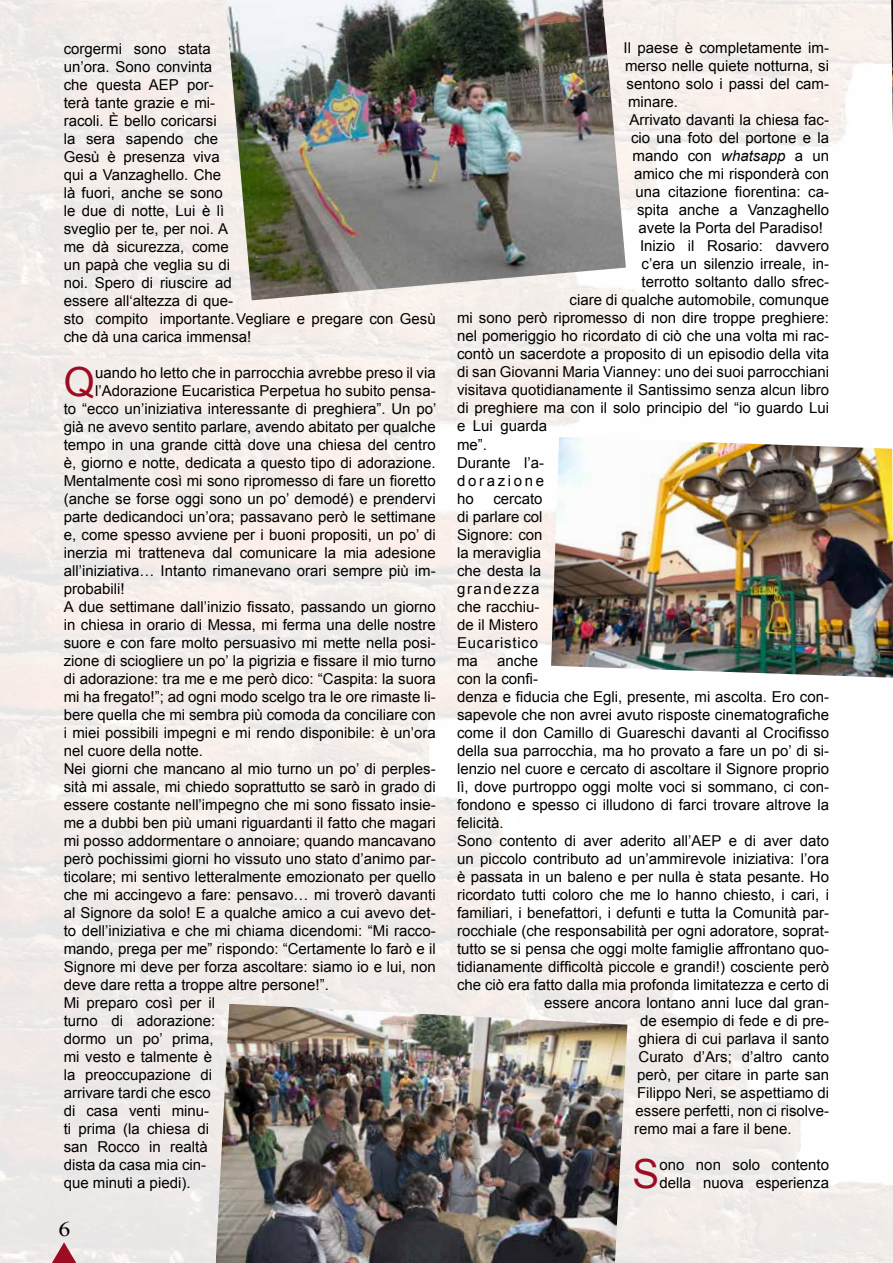
<style>
.page{position:relative;width:893px;height:1263px;background:#fff}
.page>*{position:absolute;margin:0;border:0;box-sizing:border-box;transform-origin:0 0}
.t1{font:40.2px "Arial";color:#9c0c22}
.t2{font:20.7px "Times New Roman";color:#000;scale:1.16 1}
.t3{font:15px/18px "Arial";color:#000}
.t4{font:15px "Arial";letter-spacing:.175em;color:#000}
.s1{font-style:italic}
</style>
<div class="page">
<img style="left:225px;top:0;width:401px;height:300px">
<img style="left:551px;top:437px;width:342px;height:241px">
<img style="left:216px;top:1004px;width:411px;height:259px">
<img style="left:891px;top:0;width:2px;height:134px">
<svg style="left:52px;top:1242px;width:24px;height:21px"></svg>
<p class="t3" style="left:64px;top:40px;width:373px">corgermi sono stata<br>un’ora. Sono convinta<br>che questa AEP por-<br>terà tante grazie e mi-<br>racoli. È bello coricarsi<br>la sera sapendo che<br>Gesù è presenza viva<br>qui a Vanzaghello. Che<br>là fuori, anche se sono<br>le due di notte, Lui è lì<br>sveglio per te, per noi. A<br>me dà sicurezza, come<br>un papà che veglia su di<br>noi. Spero di riuscire ad<br>essere all‘altezza di que-<br>sto compito importante. Vegliare e pregare con Gesù che dà una carica immensa!</p>
<h1 class="t1" style="left:64px;top:356px;width:33px">Q</h1>
<p class="t3" style="left:95px;top:364px;width:342px">uando ho letto che in parrocchia avrebbe preso il via</p>
<p class="t3" style="left:95px;top:382px;width:342px">l’Adorazione Eucaristica Perpetua ho subito pensa-</p>
<p class="t3" style="left:64px;top:400px;width:374px">to “ecco un’iniziativa interessante di preghiera”. Un po’</p>
<p class="t3" style="left:64px;top:418px;width:373px">già ne avevo sentito parlare, avendo abitato per qualche</p>
<p class="t3" style="left:64px;top:436px;width:373px">tempo in una grande città dove una chiesa del centro</p>
<p class="t3" style="left:64px;top:454px;width:374px">è, giorno e notte, dedicata a questo tipo di adorazione.</p>
<p class="t3" style="left:64px;top:472px;width:373px">Mentalmente così mi sono ripromesso di fare un fioretto</p>
<p class="t3" style="left:64px;top:490px;width:373px">(anche se forse oggi sono un po’ demodé) e prendervi</p>
<p class="t3" style="left:64px;top:508px;width:373px">parte dedicandoci un’ora; passavano però le settimane</p>
<p class="t3" style="left:64px;top:526px;width:373px">e, come spesso avviene per i buoni propositi, un po’ di</p>
<p class="t3" style="left:64px;top:544px;width:373px">inerzia mi tratteneva dal comunicare la mia adesione</p>
<p class="t3" style="left:64px;top:562px;width:373px">all’iniziativa… Intanto rimanevano orari sempre più im-</p>
<p class="t3" style="left:64px;top:580px;width:62px">probabili!</p>
<p class="t3" style="left:64px;top:598px;width:373px">A due settimane dall’inizio fissato, passando un giorno</p>
<p class="t3" style="left:64px;top:616px;width:374px">in chiesa in orario di Messa, mi ferma una delle nostre</p>
<p class="t3" style="left:64px;top:634px;width:374px">suore e con fare molto persuasivo mi mette nella posi-</p>
<p class="t3" style="left:64px;top:652px;width:373px">zione di sciogliere un po’ la pigrizia e fissare il mio turno</p>
<p class="t3" style="left:64px;top:670px;width:373px">di adorazione: tra me e me però dico: “Caspita: la suora</p>
<p class="t3" style="left:64px;top:688px;width:373px">mi ha fregato!”; ad ogni modo scelgo tra le ore rimaste li-</p>
<p class="t3" style="left:64px;top:706px;width:373px">bere quella che mi sembra più comoda da conciliare con</p>
<p class="t3" style="left:64px;top:724px;width:373px">i miei possibili impegni e mi rendo disponibile: è un’ora</p>
<p class="t3" style="left:64px;top:742px;width:141px">nel cuore della notte.</p>
<p class="t3" style="left:64px;top:760px;width:373px">Nei giorni che mancano al mio turno un po’ di perples-</p>
<p class="t3" style="left:64px;top:778px;width:373px">sità mi assale, mi chiedo soprattutto se sarò in grado di</p>
<p class="t3" style="left:64px;top:796px;width:373px">essere costante nell’impegno che mi sono fissato insie-</p>
<p class="t3" style="left:64px;top:814px;width:373px">me a dubbi ben più umani riguardanti il fatto che magari</p>
<p class="t3" style="left:64px;top:832px;width:373px">mi posso addormentare o annoiare; quando mancavano</p>
<p class="t3" style="left:64px;top:850px;width:373px">però pochissimi giorni ho vissuto uno stato d’animo par-</p>
<p class="t3" style="left:64px;top:868px;width:373px">ticolare; mi sentivo letteralmente emozionato per quello</p>
<p class="t3" style="left:64px;top:886px;width:373px">che mi accingevo a fare: pensavo… mi troverò davanti</p>
<p class="t3" style="left:64px;top:904px;width:373px">al Signore da solo! E a qualche amico a cui avevo det-</p>
<p class="t3" style="left:64px;top:922px;width:373px">to dell’iniziativa e che mi chiama dicendomi: “Mi racco-</p>
<p class="t3" style="left:64px;top:940px;width:373px">mando, prega per me” rispondo: “Certamente lo farò e il</p>
<p class="t3" style="left:64px;top:958px;width:373px">Signore mi deve per forza ascoltare: siamo io e lui, non</p>
<p class="t3" style="left:64px;top:976px;width:267px">deve dare retta a troppe altre persone!”.</p>
<p class="t3" style="left:64px;top:994px;width:153px">Mi preparo così per il</p>
<p class="t3" style="left:64px;top:1012px;width:153px">turno di adorazione:</p>
<p class="t3" style="left:64px;top:1030px;width:151px">dormo un po’ prima,</p>
<p class="t3" style="left:64px;top:1048px;width:150px">mi vesto e talmente è</p>
<p class="t3" style="left:64px;top:1066px;width:150px">la preoccupazione di</p>
<p class="t3" style="left:64px;top:1084px;width:148px">arrivare tardi che esco</p>
<p class="t3" style="left:64px;top:1102px;width:147px">di casa venti minu-</p>
<p class="t3" style="left:64px;top:1120px;width:147px">ti prima (la chiesa di</p>
<p class="t3" style="left:64px;top:1138px;width:145px">san Rocco in realtà</p>
<p class="t3" style="left:64px;top:1156px;width:144px">dista da casa mia cin-</p>
<p class="t3" style="left:64px;top:1174px;width:128px">que minuti a piedi).</p>
<h2 class="t2" style="left:58px;top:1215px;width:12px">6</h2>
<p class="t3" style="left:624px;top:39px;width:207px">Il paese è completamente im-</p>
<p class="t3" style="left:625px;top:57px;width:205px">merso nelle quiete notturna, si</p>
<p class="t3" style="left:627px;top:75px;width:204px">sentono solo i passi del cam-</p>
<p class="t3" style="left:628px;top:93px;width:52px">minare.</p>
<p class="t3" style="left:630px;top:111px;width:201px">Arrivato davanti la chiesa fac-</p>
<p class="t3" style="left:631px;top:129px;width:199px">cio una foto del portone e la</p>
<p class="t3" style="left:633px;top:147px;width:198px">mando con <span class="s1">whatsapp</span> a un</p>
<p class="t3" style="left:634px;top:165px;width:196px">amico che mi risponderà con</p>
<p class="t3" style="left:636px;top:183px;width:195px">una citazione fiorentina: ca-</p>
<p class="t3" style="left:637px;top:201px;width:193px">spita anche a Vanzaghello</p>
<p class="t3" style="left:639px;top:219px;width:186px">avete la Porta del Paradiso!</p>
<p class="t3" style="left:640px;top:237px;width:190px">Inizio il Rosario: davvero</p>
<p class="t3" style="left:642px;top:255px;width:189px">c’era un silenzio irreale, in-</p>
<p class="t3" style="left:642px;top:273px;width:189px">terrotto soltanto dallo sfrec-</p>
<p class="t3" style="left:570px;top:291px;width:261px">ciare di qualche automobile, comunque</p>
<p class="t3" style="left:457px;top:309px;width:373px">mi sono però ripromesso di non dire troppe preghiere:</p>
<p class="t3" style="left:457px;top:327px;width:373px">nel pomeriggio ho ricordato di ciò che una volta mi rac-</p>
<p class="t3" style="left:457px;top:345px;width:373px">contò un sacerdote a proposito di un episodio della vita</p>
<p class="t3" style="left:457px;top:363px;width:373px">di san Giovanni Maria Vianney: uno dei suoi parrocchiani</p>
<p class="t3" style="left:457px;top:381px;width:373px">visitava quotidianamente il Santissimo senza alcun libro</p>
<p class="t3" style="left:457px;top:399px;width:373px">di preghiere ma con il solo principio del “io guardo Lui</p>
<p class="t3" style="left:457px;top:417px;width:91px">e Lui guarda</p>
<p class="t3" style="left:457px;top:435px;width:31px">me”.</p>
<p class="t3" style="left:457px;top:453px;width:88px">Durante l’a-</p>
<p class="t4" style="left:457px;top:470px;width:88px">dorazione</p>
<p class="t3" style="left:457px;top:489px;width:18px">ho</p>
<p class="t3" style="left:457px;top:489px;width:87px;text-indent:36px">cercato di parlare col<br>Signore: con la meraviglia che desta la grandezza che racchiu&shy;de il Mistero<br>Eucaristico ma</p>
<p class="t3" style="left:497px;top:651px;width:42px">anche</p>
<p class="t3" style="left:457px;top:669px;width:82px">con la confi-</p>
<p class="t3" style="left:457px;top:687px;width:373px">denza e fiducia che Egli, presente, mi ascolta. Ero con-</p>
<p class="t3" style="left:457px;top:705px;width:373px">sapevole che non avrei avuto risposte cinematografiche</p>
<p class="t3" style="left:457px;top:723px;width:373px">come il don Camillo di Guareschi davanti al Crocifisso</p>
<p class="t3" style="left:457px;top:741px;width:374px">della sua parrocchia, ma ho provato a fare un po’ di si-</p>
<p class="t3" style="left:457px;top:759px;width:373px">lenzio nel cuore e cercato di ascoltare il Signore proprio</p>
<p class="t3" style="left:457px;top:777px;width:373px">lì, dove purtroppo oggi molte voci si sommano, ci con-</p>
<p class="t3" style="left:457px;top:795px;width:373px">fondono e spesso ci illudono di farci trovare altrove la</p>
<p class="t3" style="left:457px;top:813px;width:48px">felicità.</p>
<p class="t3" style="left:457px;top:831px;width:374px">Sono contento di aver aderito all’AEP e di aver dato</p>
<p class="t3" style="left:457px;top:849px;width:373px">un piccolo contributo ad un’ammirevole iniziativa: l’ora</p>
<p class="t3" style="left:457px;top:867px;width:373px">è passata in un baleno e per nulla è stata pesante. Ho</p>
<p class="t3" style="left:457px;top:885px;width:374px">ricordato tutti coloro che me lo hanno chiesto, i cari, i</p>
<p class="t3" style="left:457px;top:903px;width:374px">familiari, i benefattori, i defunti e tutta la Comunità par-</p>
<p class="t3" style="left:457px;top:921px;width:373px">rocchiale (che responsabilità per ogni adoratore, soprat-</p>
<p class="t3" style="left:457px;top:939px;width:374px">tutto se si pensa che oggi molte famiglie affrontano quo-</p>
<p class="t3" style="left:457px;top:957px;width:373px">tidianamente difficoltà piccole e grandi!) cosciente però</p>
<p class="t3" style="left:457px;top:975px;width:374px">che ciò era fatto dalla mia profonda limitatezza e certo di</p>
<p class="t3" style="left:544px;top:993px;width:286px">essere ancora lontano anni luce dal gran-</p>
<p class="t3" style="left:640px;top:1011px;width:190px">de esempio di fede e di pre-</p>
<p class="t3" style="left:639px;top:1029px;width:192px">ghiera di cui parlava il santo</p>
<p class="t3" style="left:639px;top:1047px;width:192px">Curato d’Ars; d’altro canto</p>
<p class="t3" style="left:637px;top:1065px;width:193px">però, per citare in parte san</p>
<p class="t3" style="left:637px;top:1083px;width:193px">Filippo Neri, se aspettiamo di</p>
<p class="t3" style="left:636px;top:1101px;width:195px">essere perfetti, non ci risolve-</p>
<p class="t3" style="left:634px;top:1119px;width:159px">remo mai a fare il bene.</p>
<h1 class="t1" style="left:633px;top:1147px;width:28px">S</h1>
<p class="t3" style="left:659px;top:1155px;width:171px">ono non solo contento della nuova esperienza</p>
</div>
